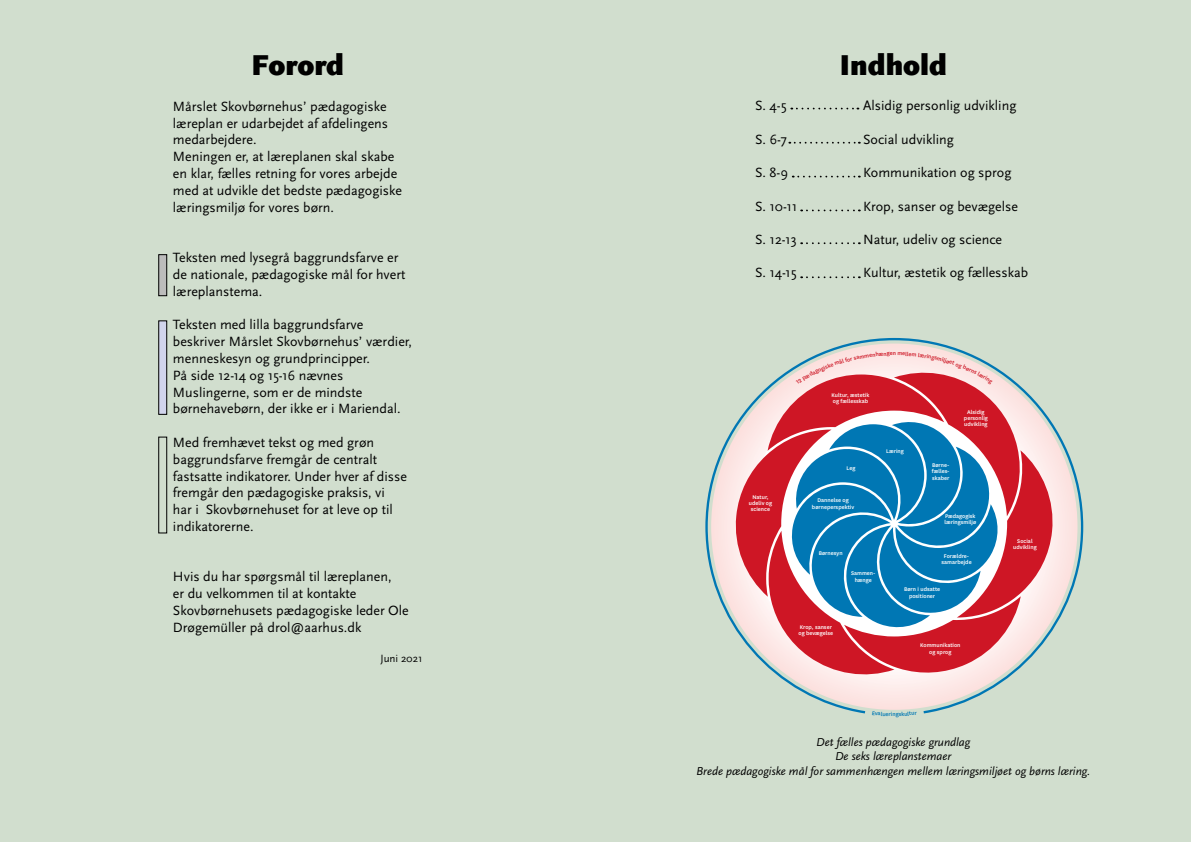
<style>
.page{position:relative;width:1191px;height:842px;background:#d1dece}
.page>*{position:absolute;margin:0;border:0;box-sizing:border-box;transform-origin:0 0}
.t1{font:900 30px "Scala Sans Pro";color:#000}
.t2{font:14px/16.8px "Scala Sans Pro";color:#000}
.t3{font:italic 12px/14.4px "Scala Sans Pro";color:#000;text-align:center}
.t4{font:11px "Scala Sans Pro";color:#000}
.t5{font:8.1px "Arial";color:#000}
.t6{font:500 6.3px "National";color:#0077b4}
.t7{font:500 6.3px "National";color:#ce1625}
.t8{font:500 6.2px/6.2px "National";color:#fff;text-align:center}
</style>
<div class="page">
<svg style="left:705px;top:337px;width:379px;height:377px"></svg>
<svg style="left:791px;top:108px;width:67px;height:1px"></svg>
<svg style="left:789px;top:142px;width:71px;height:2px"></svg>
<svg style="left:792px;top:176px;width:68px;height:1px"></svg>
<svg style="left:801px;top:210px;width:59px;height:1px"></svg>
<svg style="left:801px;top:242px;width:59px;height:2px"></svg>
<svg style="left:801px;top:276px;width:59px;height:2px"></svg>
<div style="left:158px;top:321px;width:9px;height:94px;background:#d1d4ec;border:1px solid #000"></div>
<div style="left:158px;top:437px;width:9px;height:96px;border:1px solid #000"></div>
<div style="left:158px;top:254px;width:9px;height:42px;background:#bcbcbc;border:1px solid #000"></div>
<svg style="left:872px;top:711px;width:45px;height:3px"></svg>
<svg style="left:733px;top:351px;width:322px;height:328px;background:#a2879b"></svg>
<h1 class="t1" style="left:251px;top:48px;width:94px">Forord</h1>
<h1 class="t1" style="left:839px;top:48px;width:109px">Indhold</h1>
<p class="t2" style="left:755px;top:98px;width:33px">S. 4-5</p>
<p class="t2" style="left:863px;top:98px;width:155px">Alsidig personlig udvikling</p>
<p class="t2" style="left:755px;top:131px;width:34px">S. 6-7</p>
<p class="t2" style="left:863px;top:131px;width:92px">Social udvikling</p>
<p class="t2" style="left:755px;top:164px;width:34px">S. 8-9</p>
<p class="t2" style="left:863px;top:164px;width:150px">Kommunikation og sprog</p>
<p class="t2" style="left:755px;top:198px;width:44px">S. 10-11</p>
<p class="t2" style="left:863px;top:198px;width:156px">Krop, sanser og bevægelse</p>
<p class="t2" style="left:755px;top:231px;width:43px">S. 12-13</p>
<p class="t2" style="left:863px;top:231px;width:141px">Natur, udeliv og science</p>
<p class="t2" style="left:755px;top:264px;width:43px">S. 14-15</p>
<p class="t2" style="left:863px;top:264px;width:167px">Kultur, æstetik og fællesskab</p>
<p class="t2" style="left:173px;top:98px;width:230px">Mårslet Skovbørnehus’ pædagogiske læreplan er udarbejdet af afdelingens medarbejdere.<br>Meningen er, at læreplanen skal skabe en klar, fælles retning for vores arbejde med at udvikle det bedste pædagogiske læringsmiljø for vores børn.</p>
<p class="t2" style="left:173px;top:249px;width:234px">Teksten med lysegrå baggrundsfarve er de nationale, pædagogiske mål for hvert læreplanstema.</p>
<p class="t2" style="left:173px;top:316px;width:240px">Teksten med lilla baggrundsfarve beskriver Mårslet Skovbørnehus’ værdier, menneskesyn og grundprincipper.<br>På side 12-14 og 15-16 nævnes Muslingerne, som er de mindste børnehavebørn, der ikke er i Mariendal.</p>
<p class="t2" style="left:173px;top:434px;width:235px">Med fremhævet tekst og med grøn baggrundsfarve fremgår de centralt fastsatte indikatorer. Under hver af disse fremgår den pædagogiske praksis, vi har i Skovbørnehuset for at leve op til indikatorerne.</p>
<p class="t7" style="left:892px;top:349px;width:5px">n</p>
<p class="t8" style="left:831px;top:392px;width:39px;text-align:left">Kultur, æstetik og fællesskab</p>
<p class="t8" style="left:964px;top:408px;width:25px">Alsidig personlig udvikling</p>
<p class="t8" style="left:886px;top:447px;width:19px">Læring</p>
<p class="t8" style="left:932px;top:462px;width:19px;text-align:justify">Børne&shy;fælles&shy;skaber</p>
<p class="t8" style="left:846px;top:464px;width:10px">Leg</p>
<p class="t8" style="left:749px;top:493px;width:25px">Natur, udeliv og science</p>
<p class="t8" style="left:812px;top:497px;width:44px">Dannelse og børneperspektiv</p>
<p class="t8" style="left:944px;top:513px;width:33px;text-align:left">Pædagogisk læringsmiljø</p>
<p class="t8" style="left:941px;top:553px;width:32px">Forældre&shy;samarbejde</p>
<p class="t8" style="left:1013px;top:538px;width:25px">Social udvikling</p>
<p class="t8" style="left:818px;top:550px;width:25px">Børnesyn</p>
<p class="t2" style="left:173px;top:568px;width:237px">Hvis du har spørgsmål til læreplanen,<br>er du velkommen til at kontakte Skovbørnehusets pædagogiske leder Ole Drøgemüller på drol@aarhus.dk</p>
<p class="t4" style="left:380px;top:652px;width:44px">Juni 2021</p>
<p class="t8" style="left:798px;top:624px;width:36px;text-align:left">Krop, sanser og bevægelse</p>
<p class="t8" style="left:851px;top:570px;width:26px">Sammen&shy;hænge</p>
<p class="t8" style="left:904px;top:586px;width:38px">Børn i udsatte positioner</p>
<p class="t8" style="left:920px;top:642px;width:42px">Kommunikation og sprog</p>
<p class="t6" style="left:891px;top:710px;width:6px">in</p>
<p class="t3" style="left:696px;top:735px;width:395px">Det fælles pædagogiske grundlag<br>De seks læreplanstemaer<br>Brede pædagogiske mål for sammenhængen mellem læringsmiljøet og børns læring.</p>
<p class="t5" style="left:698px;top:765px;width:169px">pædagogiske mål for sammenhængen mellem</p>
<p class="t5" style="left:900px;top:765px;width:187px">giske læreplan og er dermed en forudsætning for at</p>
</div>
